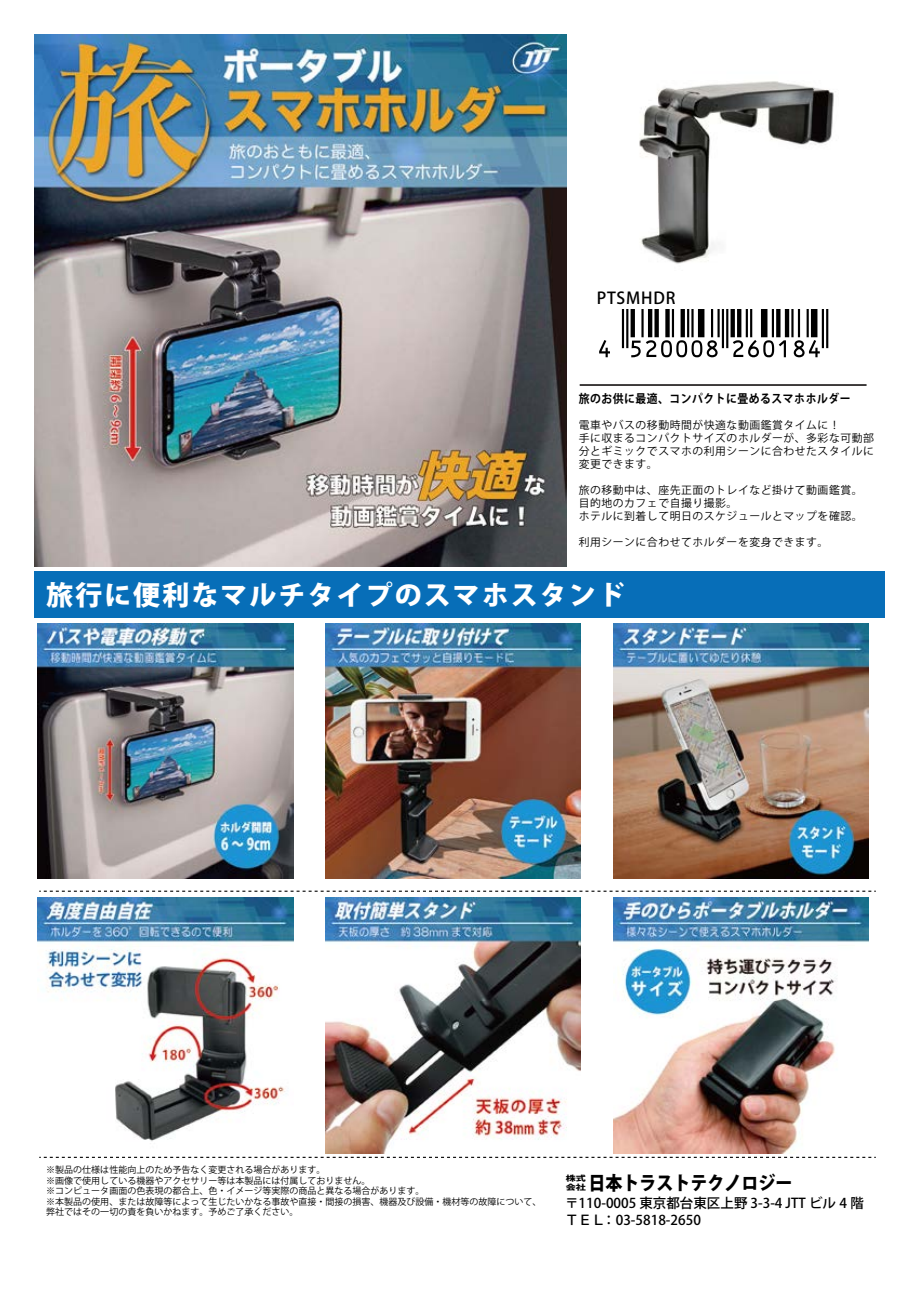
<style>
.page{position:relative;width:919px;height:1289px;background:#fff}
.page>*{position:absolute;margin:0;border:0;box-sizing:border-box;transform-origin:0 0}
.t1{font:800 27px "Koz Go Pr 6 N";letter-spacing:.075em;color:#fff}
.t2{font:800 18.9px "Koz Go Pr 6 N";color:#000;scale:.9 1}
.t3{font:500 16.2px "Koz Go Pr 6 N";letter-spacing:.05em;color:#000}
.t4{font:500 13.5px/16.5px "Koz Go Pr 6 N";color:#000}
.t5{font:700 12px "Koz Go Pr 6 N";letter-spacing:.05em;color:#000;scale:.9 1}
.t6{font:10.8px/13px "Koz Go Pr 6 N";letter-spacing:.05em;color:#000}
.t7{font:9px/10.5px "Koz Go Pr 6 N";color:#000}
.t8{font:800 7.5px/8.9px "Koz Go Pr 6 N";color:#000;scale:1.33 1}
</style>
<div class="page">
<img style="left:639px;top:81px;width:195px;height:183px">
<svg style="left:39px;top:890px;width:836px;height:1px"></svg>
<svg style="left:39px;top:1156px;width:836px;height:1px"></svg>
<div style="left:34px;top:571px;width:850px;height:46px;background:#076eb8"></div>
<hr style="left:579px;top:384px;width:287px;height:2px;background:#040000">
<img style="left:613px;top:898px;width:255px;height:255px">
<img style="left:38px;top:898px;width:255px;height:243px">
<img style="left:325px;top:898px;width:255px;height:255px">
<img style="left:38px;top:623px;width:255px;height:255px">
<img style="left:325px;top:623px;width:255px;height:255px">
<img style="left:613px;top:623px;width:255px;height:255px">
<img style="left:34px;top:34px;width:532px;height:532px">
<svg style="left:599px;top:310px;width:229px;height:47px"></svg>
<h3 class="t3" style="left:596px;top:289px;width:80px">PTSMHDR</h3>
<h3 class="t5" style="left:578px;top:391px;width:303px">旅のお供に最適、コンパクトに畳めるスマホホルダー</h3>
<p class="t6" style="left:578px;top:418px;width:297px">電車やバスの移動時間が快適な動画鑑賞タイムに！<br>手に収まるコンパクトサイズのホルダーが、多彩な可動部分とギミックでスマホの利用シーンに合わせたスタイルに変更できます。</p>
<p class="t6" style="left:578px;top:483px;width:285px">旅の移動中は、座先正面のトレイなど掛けて動画鑑賞。目的地のカフェで自撮り撮影。<br>ホテルに到着して明日のスケジュールとマップを確認。</p>
<p class="t6" style="left:578px;top:535px;width:251px">利用シーンに合わせてホルダーを変身できます。</p>
<h1 class="t1" style="left:46px;top:579px;width:580px">旅行に便利なマルチタイプのスマホスタンド</h1>
<p class="t7" style="left:46px;top:1164px;width:501px">※製品の仕様は性能向上のため予告なく変更される場合があります。<br>※画像で使用している機器やアクセサリー等は本製品には付属しておりません。<br>※コンピュータ画面の色表現の都合上、色・イメージ等実際の商品と異なる場合があります。<br>※本製品の使用、または故障等によって生じたいかなる事故や直接・間接の損害、機器及び設備・機材等の故障について、　弊社ではその一切の責を負いかねます。予めご了承ください。</p>
<p class="t8" style="left:565px;top:1174px;width:17px">株式会社</p>
<h2 class="t2" style="left:588px;top:1172px;width:228px">日本トラストテクノロジー</h2>
<h3 class="t4" style="left:565px;top:1195px;width:300px">〒110-0005 東京都台東区上野 3-3-4 JTT ビル 4 階<br>ＴＥＬ：03-5818-2650</h3>
</div>
